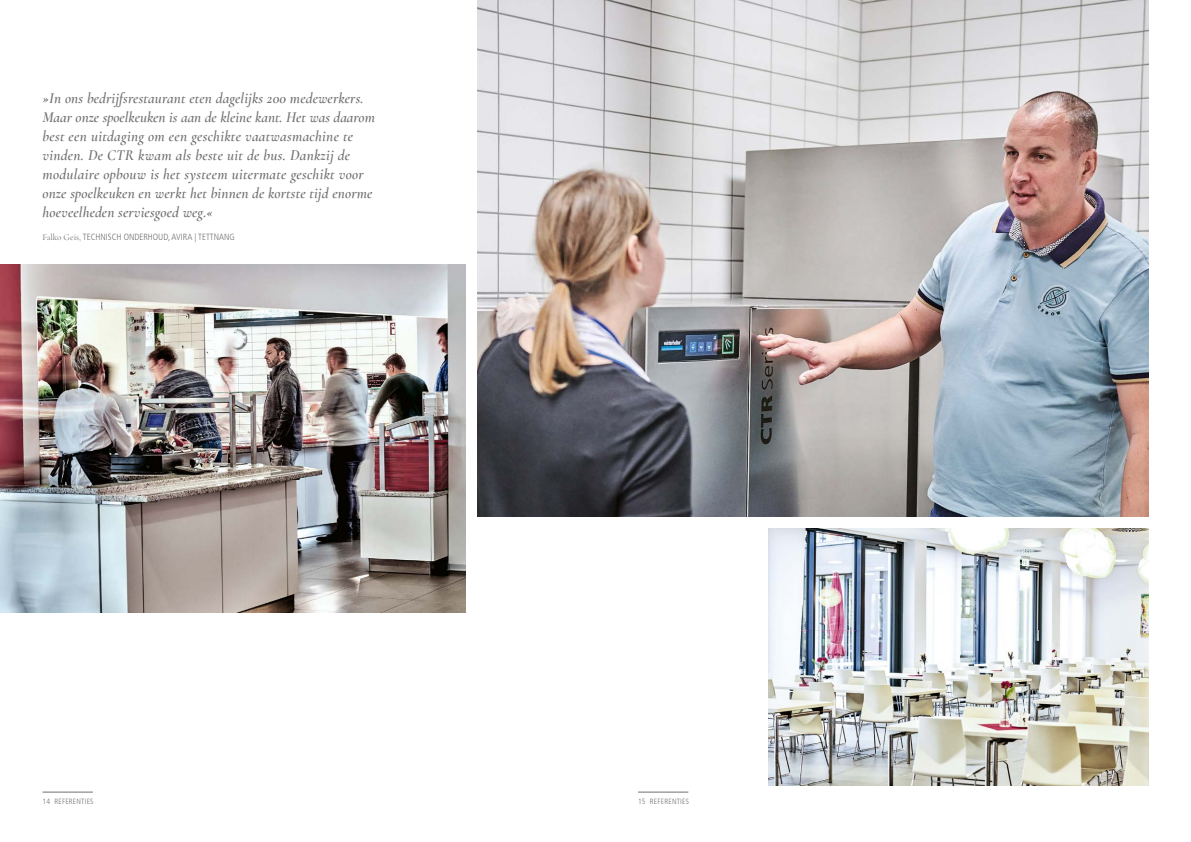
<style>
.page{position:relative;width:1191px;height:842px;background:#fff}
.page>*{position:absolute;margin:0;border:0;box-sizing:border-box;transform-origin:0 0}
.t1{font:italic 600 15px/19px "Cormorant";letter-spacing:.01em;color:#6f7070}
.t2{font:300 condensed 9px "Frutiger LT Pro";color:#6f7070}
.t3{font:300 condensed 7.6px "Frutiger LT Pro";letter-spacing:.03em;color:#6f7070}
.s1{font-family:"Cormorant";font-weight:400;font-stretch:normal}
</style>
<div class="page">
<img style="left:0;top:264px;width:466px;height:348px">
<img style="left:478px;top:0;width:670px;height:516px">
<img style="left:768px;top:528px;width:380px;height:257px">
<hr style="left:638px;top:792px;width:50px;height:1px;background:#6f7070">
<hr style="left:43px;top:792px;width:50px;height:1px;background:#6f7070">
<p class="t1" style="left:43px;top:88px;width:334px">»In ons bedrijfsrestaurant eten dagelijks 200 medewerkers.<br>Maar onze spoelkeuken is aan de kleine kant. Het was daarom best een uitdaging om een geschikte vaatwasmachine te vinden. De CTR kwam als beste uit de bus. Dankzij de modulaire opbouw is het systeem uitermate geschikt voor onze spoelkeuken en werkt het binnen de kortste tijd enorme hoeveelheden serviesgoed weg.«</p>
<p class="t2" style="left:43px;top:232px;width:194px"><span class="s1">Falko Geis,</span> TECHNISCH ONDERHOUD, AVIRA | TETTNANG</p>
<p class="t3" style="left:43px;top:797px;width:52px">14 REFERENTIES</p>
<p class="t3" style="left:638px;top:797px;width:52px">15 REFERENTIES</p>
</div>
